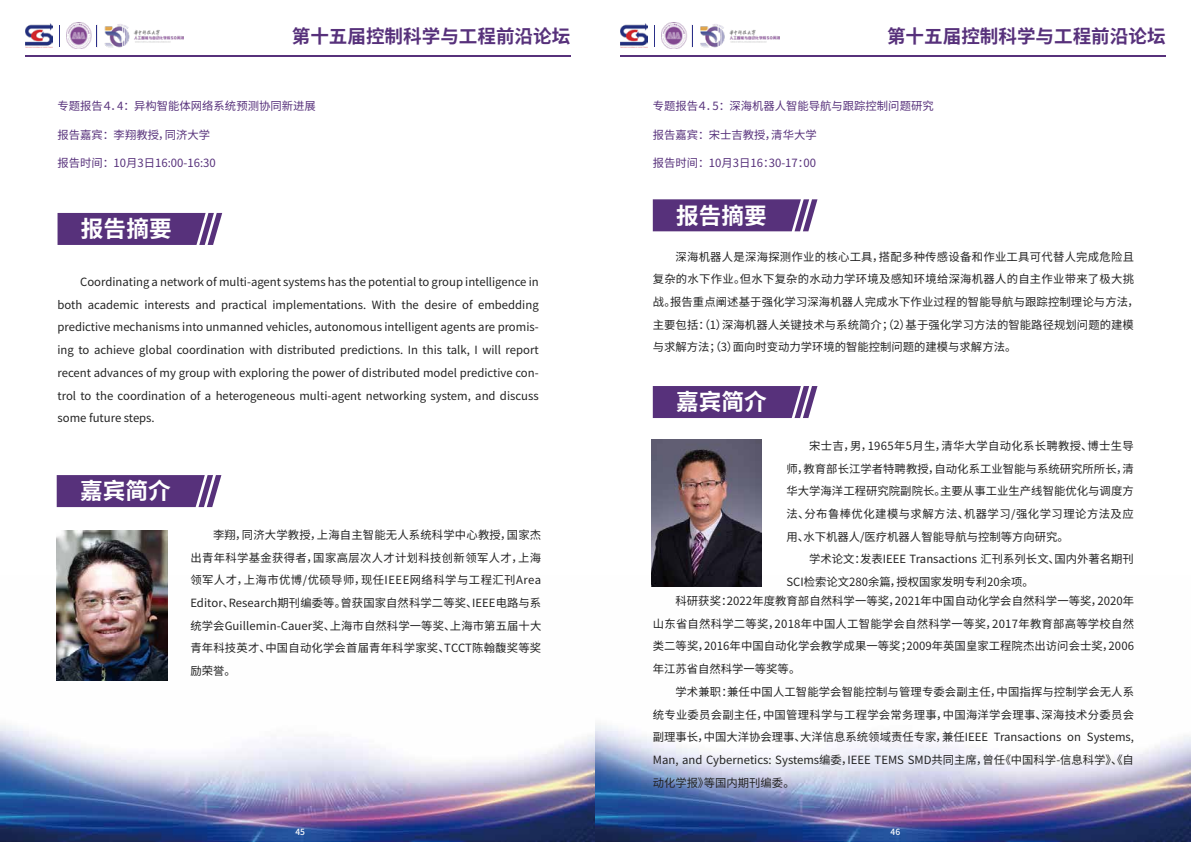
<style>
.page{position:relative;width:1191px;height:842px;background:#fff}
.page>*{position:absolute;margin:0;border:0;box-sizing:border-box;transform-origin:0 0}
.t1{font:700 22.7px "Source Han Sans CN";color:#fff}
.t2{font:700 18.6px "Source Han Sans CN";color:#57317b}
.t3{font:11.3px/22.7px "Source Han Sans CN";letter-spacing:.005em;color:#222;text-align:justify}
.t4{font:11.3px "Source Han Sans CN";color:#57317b}
.t5{font:500 8.5px "Source Han Sans CN";color:#fff}
</style>
<div class="page">
<img style="left:0;top:575px;width:1191px;height:267px">
<svg style="left:57px;top:475px;width:164px;height:32px;background:#613d83"></svg>
<svg style="left:58px;top:213px;width:164px;height:32px;background:#613d83"></svg>
<hr style="left:25px;top:55px;width:546px;height:2px;background:#57317b">
<img style="left:66px;top:23px;width:118px;height:25px">
<img style="left:25px;top:24px;width:27px;height:23px">
<svg style="left:97px;top:25px;width:1px;height:21px"></svg>
<svg style="left:59px;top:25px;width:1px;height:21px"></svg>
<img style="left:57px;top:531px;width:110px;height:150px">
<svg style="left:653px;top:386px;width:164px;height:32px;background:#613d82"></svg>
<svg style="left:653px;top:199px;width:164px;height:32px;background:#623f84"></svg>
<hr style="left:620px;top:55px;width:546px;height:2px;background:#57317b">
<img style="left:661px;top:23px;width:118px;height:25px">
<img style="left:620px;top:24px;width:27px;height:23px">
<svg style="left:692px;top:25px;width:1px;height:21px"></svg>
<svg style="left:654px;top:25px;width:1px;height:21px"></svg>
<img style="left:652px;top:440px;width:110px;height:146px">
<h2 class="t2" style="left:292px;top:25px;width:280px">第十五届控制科学与工程前沿论坛</h2>
<p class="t4" style="left:58px;top:100px;width:260px">专题报告４．4：异构智能体网络系统预测协同新进展</p>
<p class="t4" style="left:58px;top:128px;width:154px">报告嘉宾：李翔教授，同济大学</p>
<p class="t4" style="left:58px;top:157px;width:160px">报告时间：10月3日16:00-16:30</p>
<h1 class="t1" style="left:81px;top:216px;width:92px">报告摘要</h1>
<p class="t3" style="left:57px;top:271px;width:483px;text-indent:23px">Coordinating a network of multi-agent systems has the potential to group intelligence in both academic interests and practical implementations. With the desire of embedding predictive mechanisms into unmanned vehicles, autonomous intelligent agents are promis&shy;ing to achieve global coordination with distributed predictions. In this talk, I will report recent advances of my group with exploring the power of distributed model predictive con&shy;trol to the coordination of a heterogeneous multi-agent networking system, and discuss some future steps.</p>
<h1 class="t1" style="left:80px;top:478px;width:92px">嘉宾简介</h1>
<p class="t3" style="left:190px;top:524px;width:352px;text-indent:23px">李翔，同济大学教授，上海自主智能无人系统科学中心教授，国家杰出青年科学基金获得者，国家高层次人才计划科技创新领军人才，上海领军人才，上海市优博/优硕导师，现任IEEE网络科学与工程汇刊Area Editor、Research期刊编委等。曾获国家自然科学二等奖、IEEE电路与系统学会Guillemin-Cauer奖、上海市自然科学一等奖、上海市第五届十大青年科技英才、中国自动化学会首届青年科学家奖、TCCT陈翰馥奖等奖励荣誉。</p>
<p class="t5" style="left:295px;top:827px;width:11px">45</p>
<h2 class="t2" style="left:887px;top:25px;width:280px">第十五届控制科学与工程前沿论坛</h2>
<p class="t4" style="left:653px;top:100px;width:282px">专题报告４．5：深海机器人智能导航与跟踪控制问题研究</p>
<p class="t4" style="left:653px;top:128px;width:165px">报告嘉宾：宋士吉教授，清华大学</p>
<p class="t4" style="left:653px;top:157px;width:165px">报告时间：10月3日16：30-17：00</p>
<h1 class="t1" style="left:676px;top:202px;width:92px">报告摘要</h1>
<p class="t3" style="left:653px;top:245px;width:487px;text-align:left;text-indent:23px">深海机器人是深海探测作业的核心工具，搭配多种传感设备和作业工具可代替人完成危险且复杂的水下作业。但水下复杂的水动力学环境及感知环境给深海机器人的自主作业带来了极大挑战。报告重点阐述基于强化学习深海机器人完成水下作业过程的智能导航与跟踪控制理论与方法，主要包括：（1）深海机器人关键技术与系统简介；（2）基于强化学习方法的智能路径规划问题的建模与求解方法；（3）面向时变动力学环境的智能控制问题的建模与求解方法。</p>
<h1 class="t1" style="left:676px;top:389px;width:92px">嘉宾简介</h1>
<p class="t3" style="left:786px;top:435px;width:349px;text-indent:23px">宋士吉，男，1965年5月生，清华大学自动化系长聘教授、博士生导师，教育部长江学者特聘教授，自动化系工业智能与系统研究所所长，清华大学海洋工程研究院副院长。主要从事工业生产线智能优化与调度方法、分布鲁棒优化建模与求解方法、机器学习/强化学习理论方法及应用、水下机器人/医疗机器人智能导航与控制等方向研究。</p>
<p class="t3" style="left:786px;top:548px;width:349px;text-indent:23px">学术论文：发表IEEE Transactions 汇刊系列长文、国内外著名期刊<br>SCI检索论文280余篇，授权国家发明专利20余项。</p>
<p class="t3" style="left:653px;top:590px;width:483px;text-indent:23px">科研获奖：2022年度教育部自然科学一等奖，2021年中国自动化学会自然科学一等奖，2020年山东省自然科学二等奖，2018年中国人工智能学会自然科学一等奖，2017年教育部高等学校自然类二等奖，2016年中国自动化学会教学成果一等奖；2009年英国皇家工程院杰出访问会士奖，2006年江苏省自然科学一等奖等。</p>
<p class="t3" style="left:653px;top:680px;width:483px;text-indent:23px">学术兼职：兼任中国人工智能学会智能控制与管理专委会副主任，中国指挥与控制学会无人系统专业委员会副主任，中国管理科学与工程学会常务理事，中国海洋学会理事、深海技术分委员会副理事长，中国大洋协会理事、大洋信息系统领域责任专家，兼任IEEE Transactions on Systems, Man, and Cybernetics: Systems编委，IEEE TEMS SMD共同主席，曾任《中国科学-信息科学》、《自动化学报》等国内期刊编委。</p>
<p class="t5" style="left:890px;top:827px;width:11px">46</p>
</div>
